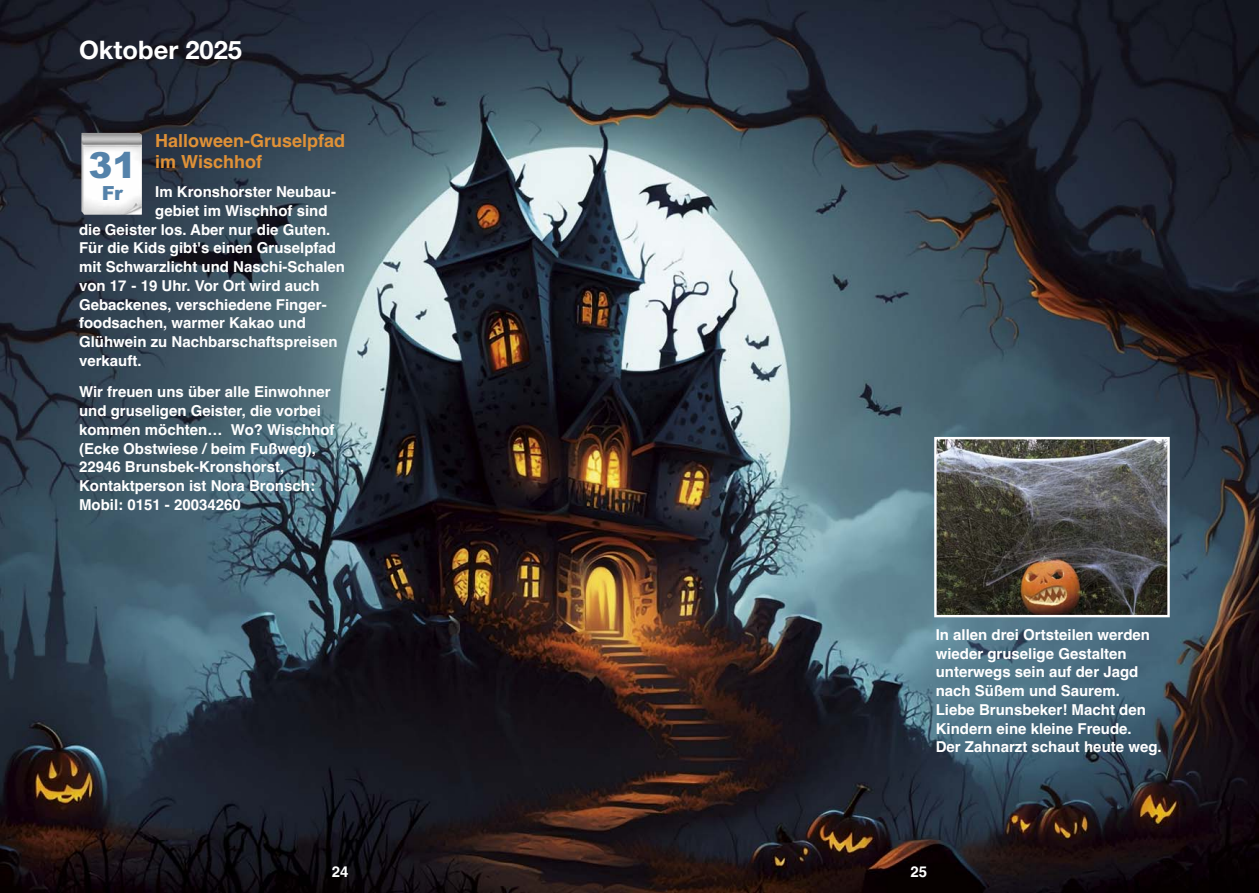
<style>
.page{position:relative;width:1259px;height:893px;background:#fff}
.page>*{position:absolute;margin:0;border:0;box-sizing:border-box;transform-origin:0 0}
.t1{font:900 36px "Arial";color:#5482aa}
.t2{font:700 25.5px "Helvetica Neue";color:#fff}
.t3{font:900 19.5px "Arial";color:#5482aa}
.t4{font:700 18px/21px "Helvetica";color:#df9137}
.t5{font:700 15px/18.8px "Helvetica";color:#fff}
</style>
<div class="page">
<img style="left:0;top:0;width:1259px;height:893px">
<img style="left:937px;top:440px;width:229px;height:174px">
<div style="left:934px;top:437px;width:235px;height:180px;border:2px solid #fff"></div>
<img style="left:81px;top:133px;width:61px;height:24px">
<h2 class="t2" style="left:79px;top:41px;width:164px">Oktober 2025</h2>
<p class="t4" style="left:155px;top:132px;width:192px">Halloween-Gruselpfad im Wischhof</p>
<p class="t5" style="left:155px;top:184px;width:182px">Im Kronshorster Neubau-</p>
<p class="t5" style="left:155px;top:203px;width:174px">gebiet im Wischhof sind</p>
<p class="t5" style="left:79px;top:221px;width:253px">die Geister los. Aber nur die Guten.</p>
<p class="t5" style="left:79px;top:240px;width:258px">Für die Kids gibt's einen Gruselpfad</p>
<p class="t5" style="left:79px;top:259px;width:267px">mit Schwarzlicht und Naschi-Schalen</p>
<p class="t5" style="left:79px;top:278px;width:242px">von 17 - 19 Uhr. Vor Ort wird auch</p>
<p class="t5" style="left:79px;top:296px;width:249px">Gebackenes, verschiedene Finger-</p>
<p class="t5" style="left:79px;top:315px;width:228px">foodsachen, warmer Kakao und</p>
<p class="t5" style="left:79px;top:334px;width:260px">Glühwein zu Nachbarschaftspreisen</p>
<p class="t5" style="left:79px;top:353px;width:64px">verkauft.</p>
<p class="t5" style="left:79px;top:384px;width:257px">Wir freuen uns über alle Einwohner und gruseligen Geister, die vorbei kommen möchten… Wo? Wischhof (Ecke Obstwiese / beim Fußweg),<br>22946 Brunsbek-Kronshorst,<br>Kontaktperson ist Nora Bronsch:<br>Mobil: 0151 - 20034260</p>
<h1 class="t1" style="left:88px;top:144px;width:50px">31</h1>
<h3 class="t3" style="left:102px;top:181px;width:22px">Fr</h3>
<p class="t5" style="left:935px;top:627px;width:227px">In allen drei Ortsteilen werden wieder gruselige Gestalten unterwegs sein auf der Jagd nach Süßem und Saurem.<br>Liebe Brunsbeker! Macht den<br>Kindern eine kleine Freude.<br>Der Zahnarzt schaut heute weg.</p>
<p class="t5" style="left:332px;top:864px;width:18px">24</p>
<p class="t5" style="left:910px;top:864px;width:18px">25</p>
</div>
